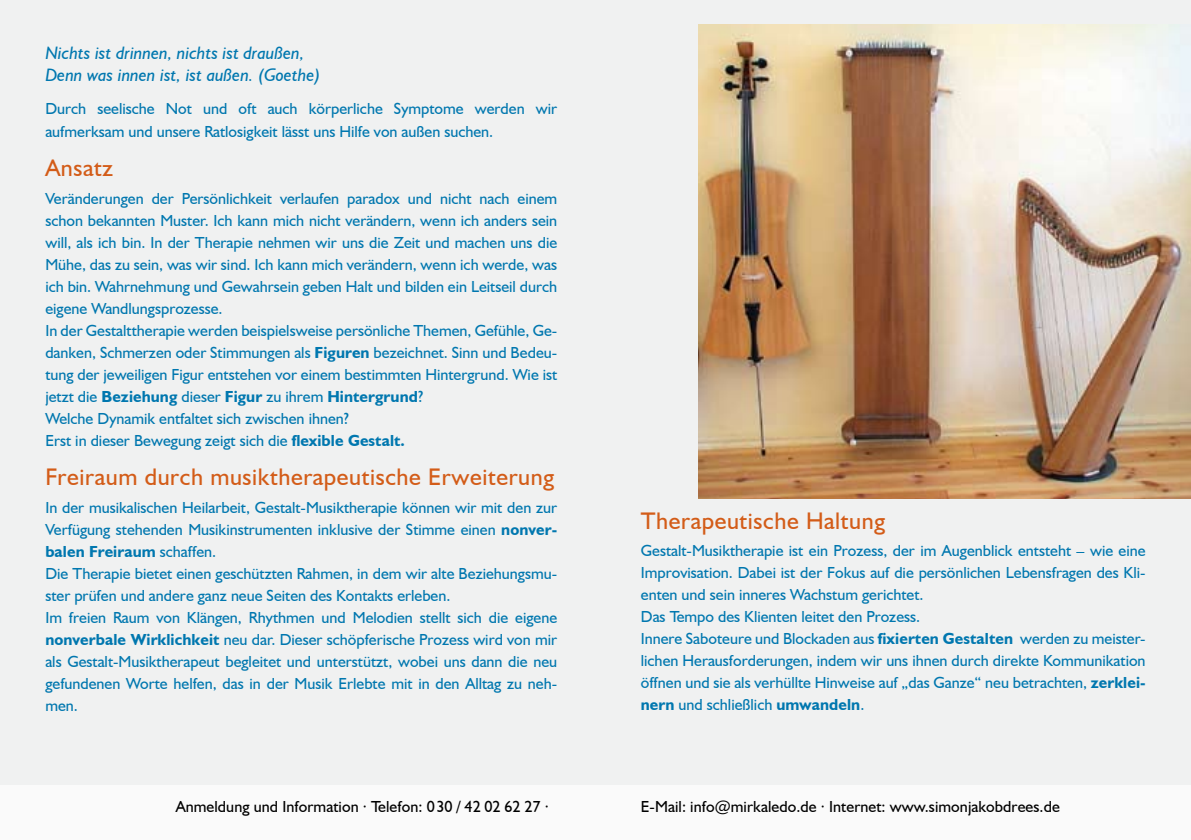
<style>
.page{position:relative;width:1191px;height:840px;background:#fff}
.page>*{position:absolute;margin:0;border:0;box-sizing:border-box;transform-origin:0 0}
.t1{font:24px "Humanist 521 BT";letter-spacing:.025em;color:#d35c18}
.t2{font:italic 18px/22px "Humanist 521 BT";color:#0077af}
.t3{font:16px/22px "Humanist 521 BT";color:#0077af}
.t4{font:16px "Humanist 521 BT";letter-spacing:.005em;color:#000}
.s1{font-weight:700}
</style>
<div class="page">
<div style="left:0;top:0;width:1191px;height:839px;background:#f0f1f1"></div>
<div style="left:0;top:784px;width:1191px;height:55px;background:#fff"></div>
<img style="left:698px;top:24px;width:493px;height:474px">
<p class="t2" style="left:45px;top:42px;width:277px">Nichts ist drinnen, nichts ist draußen,<br>Denn was innen ist, ist außen. (Goethe)</p>
<p class="t3" style="left:45px;top:98px;width:513px">Durch seelische Not und oft auch körperliche Symptome werden wir aufmerksam und unsere Ratlosigkeit lässt uns Hilfe von außen suchen.</p>
<h1 class="t1" style="left:45px;top:153px;width:69px">Ansatz</h1>
<p class="t3" style="left:45px;top:187px;width:513px">Veränderungen der Persönlichkeit verlaufen paradox und nicht nach einem schon bekannten Muster. Ich kann mich nicht verändern, wenn ich anders sein will, als ich bin. In der Therapie nehmen wir uns die Zeit und machen uns die Mühe, das zu sein, was wir sind. Ich kann mich verändern, wenn ich werde, was ich bin. Wahrnehmung und Gewahrsein geben Halt und bilden ein Leitseil durch eigene Wandlungsprozesse.<br>In der Gestalttherapie werden beispielsweise persönliche Themen, Gefühle, Ge&shy;danken, Schmerzen oder Stimmungen als <span class="s1">Figuren</span> bezeichnet. Sinn und Bedeu&shy;tung der jeweiligen Figur entstehen vor einem bestimmten Hintergrund. Wie ist jetzt die <span class="s1">Beziehung</span> dieser <span class="s1">Figur</span> zu ihrem <span class="s1">Hintergrund</span>?<br>Welche Dynamik entfaltet sich zwischen ihnen?<br>Erst in dieser Bewegung zeigt sich die <span class="s1">flexible Gestalt.</span></p>
<h1 class="t1" style="left:45px;top:462px;width:510px">Freiraum durch musiktherapeutische Erweiterung</h1>
<p class="t3" style="left:45px;top:496px;width:513px">In der musikalischen Heilarbeit, Gestalt-Musiktherapie können wir mit den zur Verfügung stehenden Musikinstrumenten inklusive der Stimme einen <span class="s1">nonver&shy;balen Freiraum</span> schaffen.<br>Die Therapie bietet einen geschützten Rahmen, in dem wir alte Beziehungsmu&shy;ster prüfen und andere ganz neue Seiten des Kontakts erleben.<br>Im freien Raum von Klängen, Rhythmen und Melodien stellt sich die eigene <span class="s1">nonverbale Wirklichkeit</span> neu dar. Dieser schöpferische Prozess wird von mir als Gestalt-Musiktherapeut begleitet und unterstützt, wobei uns dann die neu gefundenen Worte helfen, das in der Musik Erlebte mit in den Alltag zu neh&shy;men.</p>
<h1 class="t1" style="left:641px;top:505px;width:246px">Therapeutische Haltung</h1>
<p class="t3" style="left:641px;top:539px;width:506px">Gestalt-Musiktherapie ist ein Prozess, der im Augenblick entsteht – wie eine Improvisation. Dabei ist der Fokus auf die persönlichen Lebensfragen des Kli&shy;enten und sein inneres Wachstum gerichtet.<br>Das Tempo des Klienten leitet den Prozess.<br>Innere Saboteure und Blockaden aus <span class="s1">fixierten Gestalten</span> werden zu meister&shy;lichen Herausforderungen, indem wir uns ihnen durch direkte Kommunikation öffnen und sie als verhüllte Hinweise auf „das Ganze“ neu betrachten, <span class="s1">zerklei&shy;nern</span> und schließlich <span class="s1">umwandeln</span>.</p>
<p class="t4" style="left:176px;top:796px;width:374px">Anmeldung und Information · Telefon: 030 / 42 02 62 27 ·</p>
<p class="t4" style="left:641px;top:796px;width:420px">E-Mail: info@mirkaledo.de · Internet: www.simonjakobdrees.de</p>
</div>
